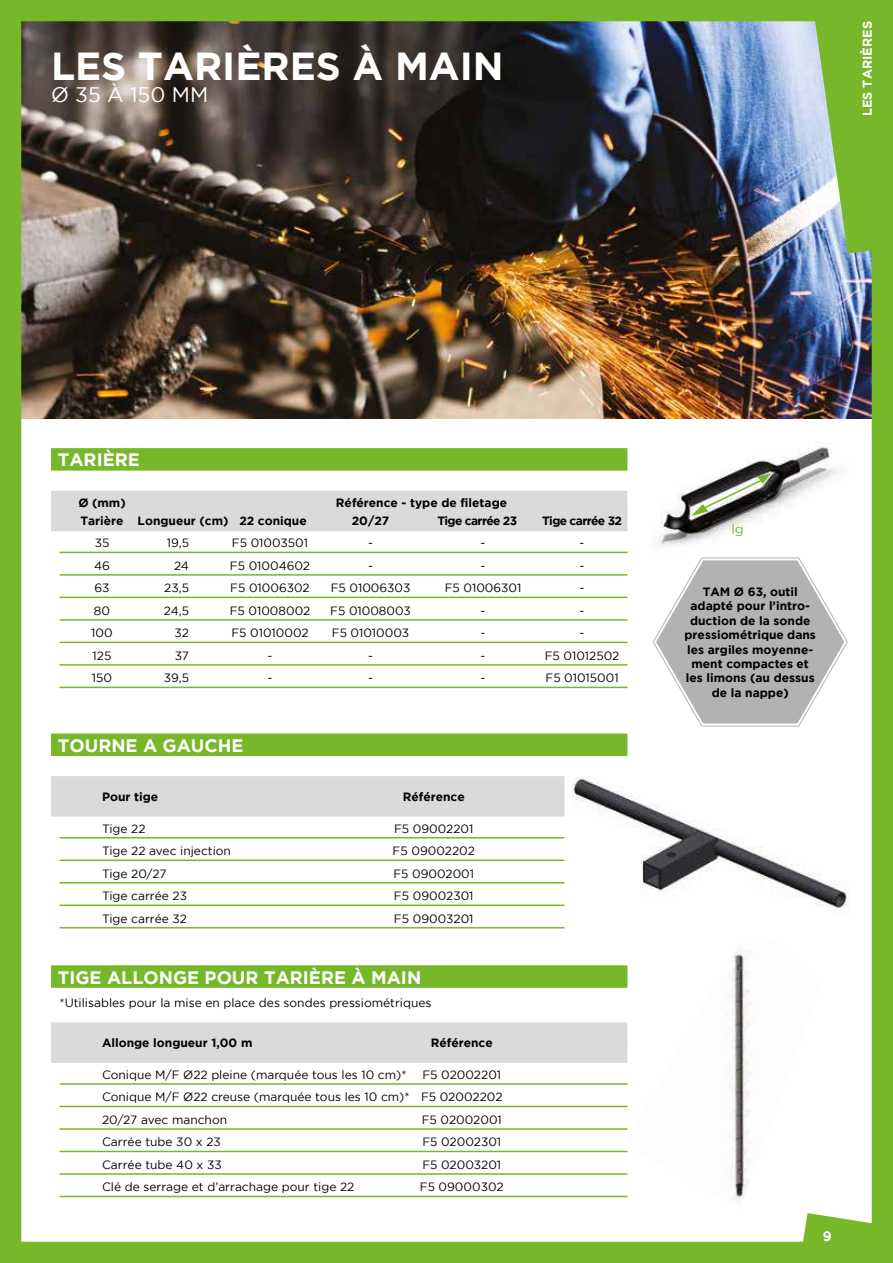
<style>
.page{position:relative;width:893px;height:1263px;background:#fff}
.page>*{position:absolute;margin:0;border:0;box-sizing:border-box;transform-origin:0 0}
.t1{font:700 39px "Gotham";color:#fff}
.t2{font:21px "Gotham";color:#fff}
.t3{font:700 18px "Gotham";color:#fff}
.t4{font:13.5px "Gotham";color:#76b82a}
.t5{font:700 13.5px "Gotham";color:#fff}
.t6{font:700 12.75px "Gotham";color:#fff}
.t7{font:12px/22.5px "Gotham";color:#000;text-align:justify}
.t8{font:700 12px/14.4px "Gotham";color:#000;text-align:center}
.t9{font:700 12px "Gotham";letter-spacing:-.05em;color:#000}
</style>
<div class="page">
<img style="left:0;top:0;width:893px;height:1263px">
<h1 class="t1" style="left:51px;top:43px;width:454px">LES TARIÈRES À MAIN</h1>
<h2 class="t2" style="left:51px;top:83px;width:159px">Ø 35 À 150 MM</h2>
<p class="t6" style="left:860px;top:116px;width:96px;rotate:-90deg">LES TARIÈRES</p>
<h3 class="t3" style="left:58px;top:450px;width:84px">TARIÈRE</h3>
<p class="t8" style="left:78px;top:495px;width:49px">Ø (mm)</p>
<p class="t8" style="left:336px;top:495px;width:173px">Référence - type de filetage</p>
<p class="t8" style="left:80px;top:513px;width:228px">Tarière Longueur (cm) 22 conique</p>
<p class="t8" style="left:352px;top:513px;width:39px">20/27</p>
<p class="t9" style="left:437px;top:514px;width:81px">Tige carrée 23</p>
<p class="t9" style="left:542px;top:514px;width:81px">Tige carrée 32</p>
<p class="t7" style="left:95px;top:532px;width:16px">35</p>
<p class="t7" style="left:167px;top:532px;width:24px">19,5</p>
<p class="t7" style="left:232px;top:532px;width:78px">F5 01003501</p>
<p class="t7" style="left:368px;top:532px;width:6px">-</p>
<p class="t7" style="left:481px;top:532px;width:6px">-</p>
<p class="t7" style="left:580px;top:532px;width:6px">-</p>
<p class="t7" style="left:94px;top:554px;width:17px">46</p>
<p class="t7" style="left:174px;top:554px;width:16px">24</p>
<p class="t7" style="left:230px;top:554px;width:82px">F5 01004602</p>
<p class="t7" style="left:368px;top:554px;width:6px">-</p>
<p class="t7" style="left:481px;top:554px;width:6px">-</p>
<p class="t7" style="left:580px;top:554px;width:6px">-</p>
<p class="t7" style="left:95px;top:577px;width:16px">63</p>
<p class="t7" style="left:164px;top:577px;width:26px">23,5</p>
<p class="t7" style="left:230px;top:577px;width:81px">F5 01006302</p>
<p class="t7" style="left:331px;top:577px;width:81px">F5 01006303</p>
<p class="t7" style="left:445px;top:577px;width:78px">F5 01006301</p>
<p class="t7" style="left:580px;top:577px;width:6px">-</p>
<p class="t7" style="left:94px;top:599px;width:18px">80</p>
<p class="t7" style="left:164px;top:599px;width:27px">24,5</p>
<p class="t7" style="left:230px;top:599px;width:82px">F5 01008002</p>
<p class="t7" style="left:330px;top:599px;width:82px">F5 01008003</p>
<p class="t7" style="left:481px;top:599px;width:6px">-</p>
<p class="t7" style="left:580px;top:599px;width:6px">-</p>
<p class="t7" style="left:91px;top:622px;width:23px">100</p>
<p class="t7" style="left:174px;top:622px;width:16px">32</p>
<p class="t7" style="left:231px;top:622px;width:79px">F5 01010002</p>
<p class="t7" style="left:332px;top:622px;width:79px">F5 01010003</p>
<p class="t7" style="left:481px;top:622px;width:6px">-</p>
<p class="t7" style="left:580px;top:622px;width:6px">-</p>
<p class="t7" style="left:93px;top:644px;width:20px">125</p>
<p class="t7" style="left:175px;top:644px;width:16px">37</p>
<p class="t7" style="left:268px;top:644px;width:6px">-</p>
<p class="t7" style="left:368px;top:644px;width:6px">-</p>
<p class="t7" style="left:481px;top:644px;width:6px">-</p>
<p class="t7" style="left:545px;top:644px;width:76px">F5 01012502</p>
<p class="t7" style="left:92px;top:667px;width:22px">150</p>
<p class="t7" style="left:164px;top:667px;width:27px">39,5</p>
<p class="t7" style="left:268px;top:667px;width:6px">-</p>
<p class="t7" style="left:368px;top:667px;width:6px">-</p>
<p class="t7" style="left:481px;top:667px;width:6px">-</p>
<p class="t7" style="left:545px;top:667px;width:75px">F5 01015001</p>
<h3 class="t3" style="left:58px;top:735px;width:187px">TOURNE A GAUCHE</h3>
<p class="t8" style="left:102px;top:789px;width:58px">Pour tige</p>
<p class="t8" style="left:403px;top:789px;width:64px">Référence</p>
<p class="t7" style="left:102px;top:817px;width:45px">Tige 22</p>
<p class="t7" style="left:394px;top:817px;width:81px">F5 09002201</p>
<p class="t7" style="left:102px;top:840px;width:130px">Tige 22 avec injection</p>
<p class="t7" style="left:393px;top:840px;width:84px">F5 09002202</p>
<p class="t7" style="left:102px;top:862px;width:66px">Tige 20/27</p>
<p class="t7" style="left:393px;top:862px;width:82px">F5 09002001</p>
<p class="t7" style="left:102px;top:885px;width:87px">Tige carrée 23</p>
<p class="t7" style="left:394px;top:885px;width:81px">F5 09002301</p>
<p class="t7" style="left:102px;top:907px;width:87px">Tige carrée 32</p>
<p class="t7" style="left:394px;top:907px;width:81px">F5 09003201</p>
<h3 class="t3" style="left:58px;top:967px;width:365px">TIGE ALLONGE POUR TARIÈRE À MAIN</h3>
<p class="t7" style="left:60px;top:991px;width:374px">*Utilisables pour la mise en place des sondes pressiométriques</p>
<p class="t8" style="left:102px;top:1036px;width:152px">Allonge longueur 1,00 m</p>
<p class="t8" style="left:431px;top:1036px;width:64px">Référence</p>
<p class="t7" style="left:102px;top:1063px;width:306px">Conique M/F Ø22 pleine (marquée tous les 10 cm)*</p>
<p class="t7" style="left:102px;top:1063px;width:402px;text-indent:320px">F5 02002201<br>Conique M/F Ø22 creuse (marquée tous les 10 cm)* F5 02002202<br>20/27 avec manchon</p>
<p class="t7" style="left:422px;top:1108px;width:82px">F5 02002001</p>
<p class="t7" style="left:102px;top:1131px;width:120px">Carrée tube 30 x 23</p>
<p class="t7" style="left:422px;top:1131px;width:80px">F5 02002301</p>
<p class="t7" style="left:102px;top:1153px;width:121px">Carrée tube 40 x 33</p>
<p class="t7" style="left:422px;top:1153px;width:80px">F5 02003201</p>
<p class="t7" style="left:102px;top:1176px;width:254px">Clé de serrage et d’arrachage pour tige 22</p>
<p class="t7" style="left:420px;top:1176px;width:86px">F5 09000302</p>
<p class="t4" style="left:731px;top:522px;width:14px">lg</p>
<p class="t8" style="left:684px;top:584px;width:133px">TAM Ø 63, outil adapté pour l’intro&shy;duction de la sonde pressiométrique dans les argiles moyenne&shy;ment compactes et les limons (au dessus de la nappe)</p>
<p class="t5" style="left:823px;top:1228px;width:10px">9</p>
</div>
